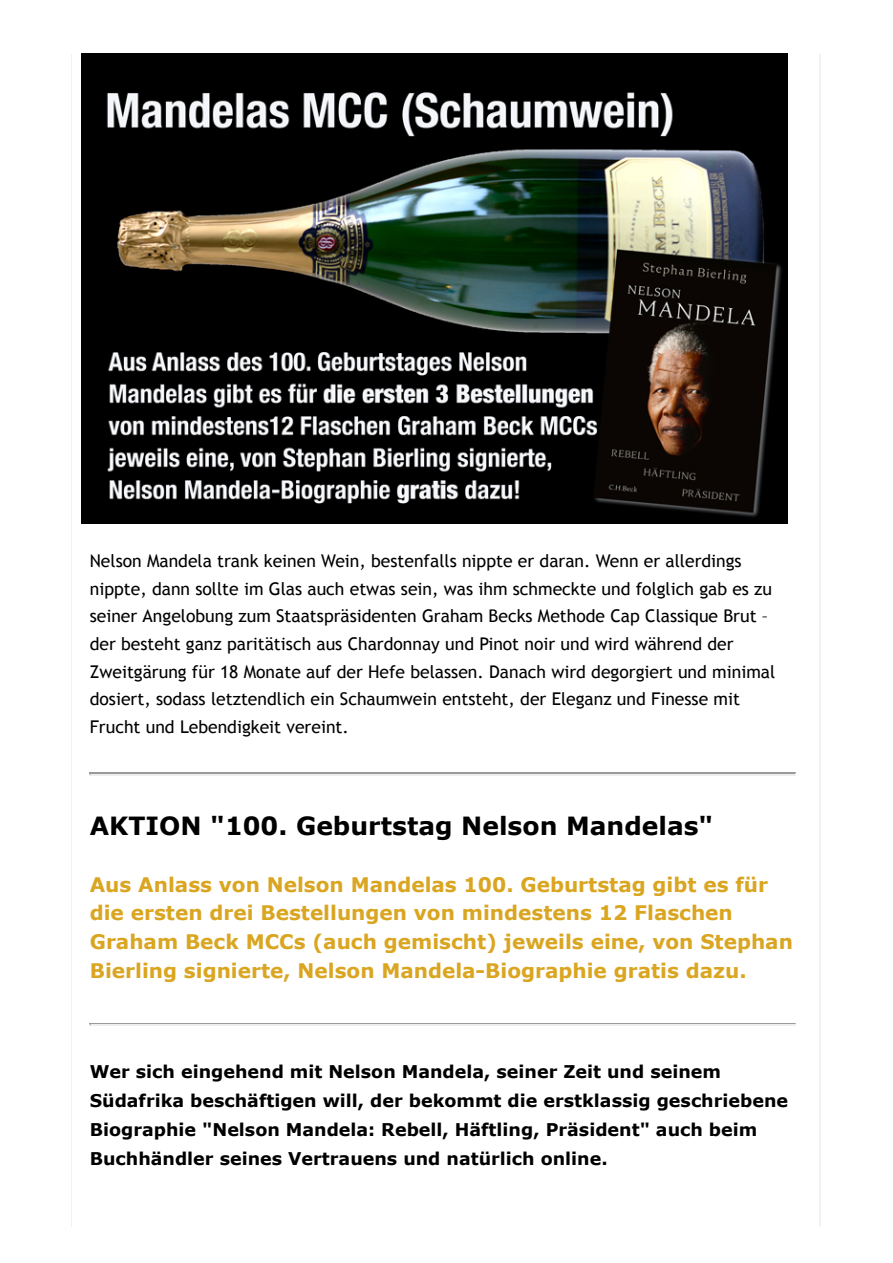
<style>
.page{position:relative;width:893px;height:1263px;background:#fff}
.page>*{position:absolute;margin:0;border:0;box-sizing:border-box;transform-origin:0 0}
.t1{font:700 25.05px "Verdana";color:#000}
.t2{font:700 20.1px/28.8px "Verdana";color:#daa520}
.t3{font:17.55px/27.6px "Trebuchet MS";color:#000}
.t4{font:700 17.55px/28.8px "Verdana";color:#000}
</style>
<div class="page">
<img style="left:82px;top:53px;width:706px;height:470px">
<hr style="left:90px;top:773px;width:706px;height:1px;background:#9a9a9a">
<hr style="left:90px;top:774px;width:706px;height:1px;background:#eee">
<hr style="left:90px;top:1023px;width:706px;height:1px;background:#9a9a9a">
<hr style="left:90px;top:1024px;width:706px;height:2px;background:#eee">
<p class="t3" style="left:90px;top:548px;width:687px">Nelson Mandela trank keinen Wein, bestenfalls nippte er daran. Wenn er allerdings nippte, dann sollte im Glas auch etwas sein, was ihm schmeckte und folglich gab es zu seiner Angelobung zum Staatspräsidenten Graham Becks Methode Cap Classique Brut – der besteht ganz paritätisch aus Chardonnay und Pinot noir und wird während der Zweitgärung für 18 Monate auf der Hefe belassen. Danach wird degorgiert und minimal dosiert, sodass letztendlich ein Schaumwein entsteht, der Eleganz und Finesse mit Frucht und Lebendigkeit vereint.</p>
<p class="t1" style="left:90px;top:808px;width:625px">AKTION "100. Geburtstag Nelson Mandelas"</p>
<p class="t2" style="left:90px;top:869px;width:705px">Aus Anlass von Nelson Mandelas 100. Geburtstag gibt es für die ersten drei Bestellungen von mindestens 12 Flaschen Graham Beck MCCs (auch gemischt) jeweils eine, von Stephan Bierling signierte, Nelson Mandela-Biographie gratis dazu.</p>
<p class="t4" style="left:90px;top:1057px;width:700px">Wer sich eingehend mit Nelson Mandela, seiner Zeit und seinem Südafrika beschäftigen will, der bekommt die erstklassig geschriebene Biographie "Nelson Mandela: Rebell, Häftling, Präsident" auch beim Buchhändler seines Vertrauens und natürlich online.</p>
</div>
